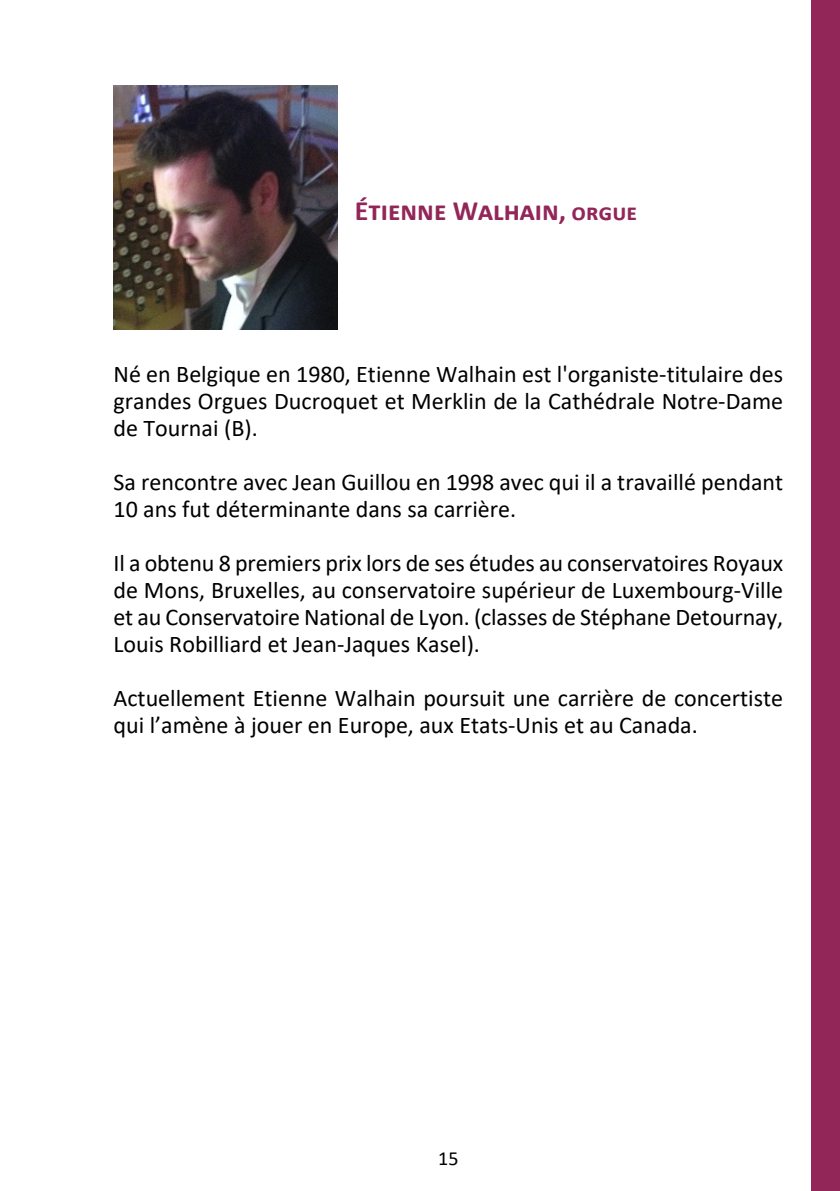
<style>
.page{position:relative;width:840px;height:1191px;background:#fff}
.page>*{position:absolute;margin:0;border:0;box-sizing:border-box;transform-origin:0 0}
.t1{font:700 28px "Calibri";color:#922658}
.t2{font:24px/27px "Calibri";color:#000;text-align:justify}
.t3{font:20px "Calibri";color:#000}
.s1{font-size:24px}
</style>
<div class="page">
<img style="left:113px;top:85px;width:224px;height:244px">
<div style="left:811px;top:0;width:28px;height:1191px;background:#922658"></div>
<p class="t1" style="left:355px;top:199px;width:283px">Étienne Walhain, <span class="s1">orgue</span></p>
<p class="t2" style="left:113px;top:363px;width:670px">Né en Belgique en 1980, Etienne Walhain est l'organiste-titulaire des grandes Orgues Ducroquet et Merklin de la Cathédrale Notre-Dame de Tournai (B).</p>
<p class="t2" style="left:113px;top:471px;width:670px">Sa rencontre avec Jean Guillou en 1998 avec qui il a travaillé pendant<br>10 ans fut déterminante dans sa carrière.</p>
<p class="t2" style="left:113px;top:552px;width:670px">Il a obtenu 8 premiers prix lors de ses études au conservatoires Royaux de Mons, Bruxelles, au conservatoire supérieur de Luxembourg-Ville et au Conservatoire National de Lyon. (classes de Stéphane Detournay, Louis Robilliard et Jean-Jaques Kasel).</p>
<p class="t2" style="left:113px;top:687px;width:670px">Actuellement Etienne Walhain poursuit une carrière de concertiste qui l’amène à jouer en Europe, aux Etats-Unis et au Canada.</p>
<p class="t3" style="left:438px;top:1150px;width:22px">15</p>
</div>
